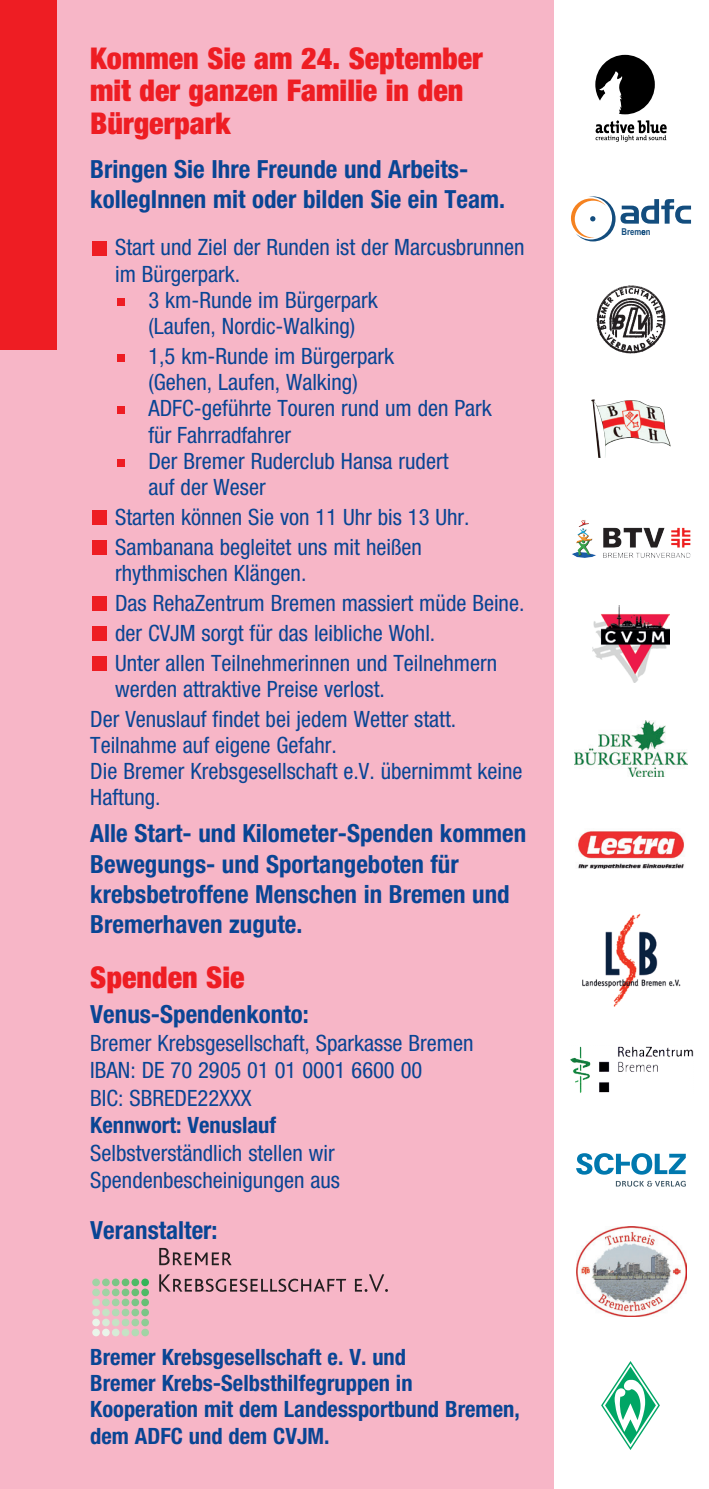
<style>
.page{position:relative;width:709px;height:1489px;background:#fff}
.page>*{position:absolute;margin:0;border:0;box-sizing:border-box;transform-origin:0 0}
.t1{font:900 condensed 30px/32.5px "Helvetica Neue";color:#ee1d23}
.t2{font:700 condensed 25px/30px "Helvetica Neue";color:#094594}
.t3{font:condensed 22.5px/26.2px "Helvetica Neue";color:#094594}
.t4{font:700 condensed 22.5px/26.2px "Helvetica Neue";color:#094594}
.t5{font:700 9.5px "Arial Narrow";color:#134d7e}
</style>
<div class="page">
<div style="left:0;top:0;width:553px;height:1488px;background:#f7b6c7"></div>
<div style="left:0;top:0;width:57px;height:349px;background:#ee1d23"></div>
<svg style="left:576px;top:1153px;width:109px;height:21px"></svg>
<svg style="left:616px;top:1180px;width:70px;height:6px"></svg>
<img style="left:596px;top:285px;width:69px;height:69px">
<img style="left:582px;top:913px;width:99px;height:94px">
<img style="left:591px;top:399px;width:79px;height:59px">
<svg style="left:601px;top:1361px;width:59px;height:88px"></svg>
<svg style="left:581px;top:520px;width:4px;height:4px"></svg>
<img style="left:570px;top:1046px;width:123px;height:46px">
<div style="left:93px;top:241px;width:14px;height:14px;background:#ee1d23"></div>
<div style="left:118px;top:298px;width:7px;height:7px;background:#ee1d23"></div>
<div style="left:118px;top:354px;width:7px;height:7px;background:#ee1d23"></div>
<div style="left:118px;top:406px;width:7px;height:8px;background:#ee1d23"></div>
<div style="left:118px;top:459px;width:7px;height:7px;background:#ee1d23"></div>
<div style="left:93px;top:511px;width:14px;height:14px;background:#ee1d23"></div>
<div style="left:93px;top:540px;width:14px;height:15px;background:#ee1d23"></div>
<div style="left:93px;top:596px;width:14px;height:15px;background:#ee1d23"></div>
<div style="left:93px;top:626px;width:14px;height:14px;background:#ee1d23"></div>
<div style="left:93px;top:656px;width:14px;height:14px;background:#ee1d23"></div>
<img style="left:574px;top:721px;width:113px;height:55px">
<svg style="left:159px;top:1274px;width:187px;height:17px"></svg>
<svg style="left:355px;top:1274px;width:33px;height:17px"></svg>
<svg style="left:159px;top:1247px;width:73px;height:18px"></svg>
<div style="left:92px;top:1278px;width:8px;height:8px;background:#a1d3a4;border-radius:50%"></div>
<div style="left:102px;top:1278px;width:8px;height:8px;background:#8ecc94;border-radius:50%"></div>
<div style="left:112px;top:1278px;width:7px;height:8px;background:#7ac585;border-radius:50%"></div>
<div style="left:122px;top:1278px;width:7px;height:8px;background:#66bf74;border-radius:50%"></div>
<div style="left:131px;top:1278px;width:8px;height:8px;background:#4eba65;border-radius:50%"></div>
<div style="left:141px;top:1278px;width:8px;height:8px;background:#32b457;border-radius:50%"></div>
<div style="left:92px;top:1288px;width:8px;height:8px;background:#b3dbb5;border-radius:50%"></div>
<div style="left:102px;top:1288px;width:8px;height:8px;background:#a1d3a4;border-radius:50%"></div>
<div style="left:112px;top:1288px;width:7px;height:8px;background:#8ecc94;border-radius:50%"></div>
<div style="left:122px;top:1288px;width:7px;height:8px;background:#7ac585;border-radius:50%"></div>
<div style="left:131px;top:1288px;width:8px;height:8px;background:#66bf74;border-radius:50%"></div>
<div style="left:141px;top:1288px;width:8px;height:8px;background:#4eba65;border-radius:50%"></div>
<div style="left:92px;top:1298px;width:8px;height:8px;background:#c6e3c5;border-radius:50%"></div>
<div style="left:102px;top:1298px;width:8px;height:8px;background:#b3dbb5;border-radius:50%"></div>
<div style="left:112px;top:1298px;width:7px;height:8px;background:#a1d3a4;border-radius:50%"></div>
<div style="left:122px;top:1298px;width:7px;height:8px;background:#8ecc94;border-radius:50%"></div>
<div style="left:131px;top:1298px;width:8px;height:8px;background:#7ac585;border-radius:50%"></div>
<div style="left:141px;top:1298px;width:8px;height:8px;background:#66bf74;border-radius:50%"></div>
<div style="left:92px;top:1308px;width:8px;height:8px;background:#d7ebd7;border-radius:50%"></div>
<div style="left:102px;top:1308px;width:8px;height:8px;background:#c6e3c5;border-radius:50%"></div>
<div style="left:112px;top:1308px;width:7px;height:8px;background:#b3dbb5;border-radius:50%"></div>
<div style="left:122px;top:1308px;width:7px;height:8px;background:#a1d3a4;border-radius:50%"></div>
<div style="left:131px;top:1308px;width:8px;height:8px;background:#8ecc94;border-radius:50%"></div>
<div style="left:141px;top:1308px;width:8px;height:8px;background:#7ac585;border-radius:50%"></div>
<div style="left:92px;top:1318px;width:8px;height:8px;background:#eaf5ea;border-radius:50%"></div>
<div style="left:102px;top:1318px;width:8px;height:8px;background:#d7ebd7;border-radius:50%"></div>
<div style="left:112px;top:1318px;width:7px;height:8px;background:#c6e3c5;border-radius:50%"></div>
<div style="left:122px;top:1318px;width:7px;height:8px;background:#b3dbb5;border-radius:50%"></div>
<div style="left:131px;top:1318px;width:8px;height:8px;background:#a1d3a4;border-radius:50%"></div>
<div style="left:141px;top:1318px;width:8px;height:8px;background:#8ecc94;border-radius:50%"></div>
<div style="left:92px;top:1328px;width:8px;height:8px;background:#eaf5ea;border-radius:50%"></div>
<div style="left:102px;top:1328px;width:8px;height:8px;background:#eaf5ea;border-radius:50%"></div>
<div style="left:112px;top:1328px;width:7px;height:8px;background:#d7ebd7;border-radius:50%"></div>
<div style="left:122px;top:1328px;width:7px;height:8px;background:#c6e3c5;border-radius:50%"></div>
<div style="left:131px;top:1328px;width:8px;height:8px;background:#b3dbb5;border-radius:50%"></div>
<div style="left:141px;top:1328px;width:8px;height:8px;background:#a1d3a4;border-radius:50%"></div>
<img style="left:578px;top:831px;width:106px;height:37px">
<img style="left:576px;top:1226px;width:111px;height:90px">
<svg style="left:595px;top:55px;width:60px;height:59px"></svg>
<svg style="left:595px;top:120px;width:71px;height:22px"></svg>
<svg style="left:571px;top:196px;width:120px;height:45px"></svg>
<img style="left:592px;top:605px;width:77px;height:77px">
<h1 class="t1" style="left:90px;top:41px;width:394px">Kommen Sie am 24. September mit der ganzen Familie in den<br>Bürgerpark</h1>
<p class="t2" style="left:90px;top:153px;width:416px">Bringen Sie Ihre Freunde und Arbeits&shy;kollegInnen mit oder bilden Sie ein Team.</p>
<p class="t3" style="left:115px;top:234px;width:411px">Start und Ziel der Runden ist der Marcusbrunnen</p>
<p class="t3" style="left:115px;top:260px;width:127px">im Bürgerpark.</p>
<p class="t3" style="left:148px;top:286px;width:231px">3 km-Runde im Bürgerpark</p>
<p class="t3" style="left:148px;top:313px;width:208px">(Laufen, Nordic-Walking)</p>
<p class="t3" style="left:148px;top:342px;width:345px">1,5 km-Runde im Bürgerpark<br>(Gehen, Laufen, Walking)<br>ADFC-geführte Touren rund um den Park für Fahrradfahrer<br>Der Bremer Ruderclub Hansa rudert<br>auf der Weser</p>
<p class="t3" style="left:115px;top:502px;width:356px;line-height:29.8px">Starten können Sie von 11 Uhr bis 13 Uhr.<br>Sambanana begleitet uns mit heißen</p>
<p class="t3" style="left:115px;top:558px;width:411px;line-height:29.8px">rhythmischen Klängen.<br>Das RehaZentrum Bremen massiert müde Beine. der CVJM sorgt für das leibliche Wohl.<br>Unter allen Teilnehmerinnen und Teilnehmern</p>
<p class="t3" style="left:90px;top:673px;width:367px;line-height:29.8px;text-indent:25px">werden attraktive Preise verlost.<br>Der Venuslauf findet bei jedem Wetter statt.</p>
<p class="t3" style="left:90px;top:731px;width:434px">Teilnahme auf eigene Gefahr.<br>Die Bremer Krebsgesellschaft e.V. übernimmt keine<br>Haftung.</p>
<p class="t2" style="left:90px;top:818px;width:437px">Alle Start- und Kilometer-Spenden kommen Bewegungs- und Sportangeboten für krebsbetroffene Menschen in Bremen und Bremerhaven zugute.</p>
<h1 class="t1" style="left:90px;top:961px;width:156px">Spenden Sie</h1>
<p class="t2" style="left:90px;top:998px;width:220px">Venus-Spendenkonto:</p>
<p class="t3" style="left:90px;top:1028px;width:385px;line-height:27.5px">Bremer Krebsgesellschaft, Sparkasse Bremen<br>IBAN: DE 70 2905 01 01 0001 6600 00<br>BIC: SBREDE22XXX</p>
<p class="t4" style="left:90px;top:1111px;width:187px">Kennwort: Venuslauf</p>
<p class="t3" style="left:90px;top:1138px;width:251px;line-height:27.5px">Selbstverständlich stellen wir<br>Spendenbescheinigungen aus</p>
<p class="t2" style="left:90px;top:1215px;width:129px">Veranstalter:</p>
<p class="t4" style="left:90px;top:1343px;width:431px">Bremer Krebsgesellschaft e. V. und<br>Bremer Krebs-Selbsthilfegruppen in Kooperation mit dem Landessportbund Bremen, dem ADFC und dem CVJM.</p>
<p class="t5" style="left:621px;top:226px;width:30px">Bremen</p>
</div>
